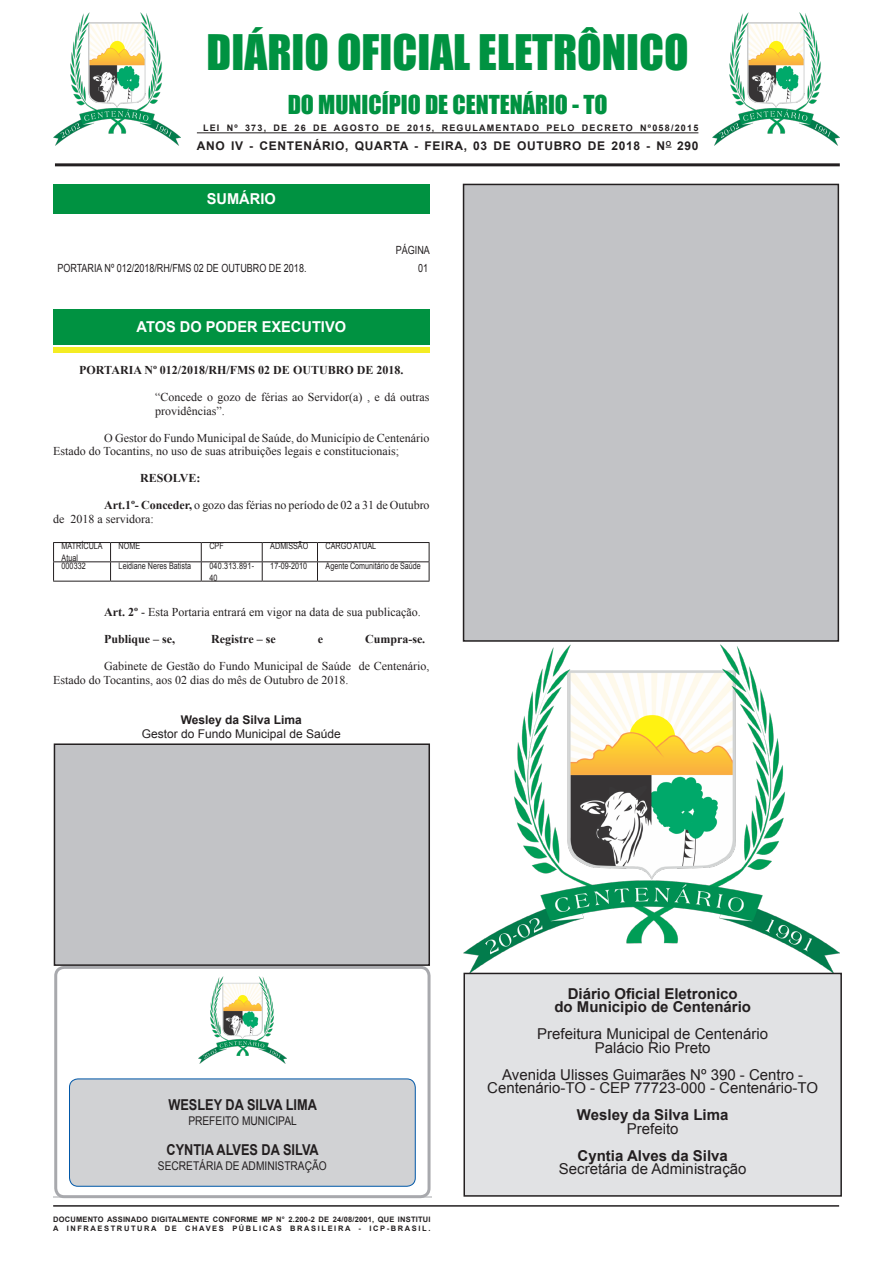
<style>
.page{position:relative;width:893px;height:1263px;background:#fff}
.page>*{position:absolute;margin:0;border:0;box-sizing:border-box;transform-origin:0 0}
.t1{font:45px "Impact";color:#009241}
.t2{font:24px "Impact";color:#009241}
.t3{font:15px/13.5px "Arial";color:#231f20;text-align:center}
.t4{font:700 15px/13.5px "Arial";color:#231f20;text-align:center}
.t5{font:700 15px "Arial";color:#231f20;scale:.85 1}
.t6{font:700 15px "Arial";color:#fff}
.t7{font:12px/13.5px "Times New Roman";color:#231f20}
.t8{font:700 12px "Times New Roman";color:#231f20}
.t9{font:700 12px "Arial";letter-spacing:.055em;color:#231f20}
.t10{font:12px "Arial";color:#231f20;scale:.85 1}
.t11{font:12px "Arial";color:#231f20}
.t12{font:700 12px "Arial";color:#231f20}
.t13{font:11.25px "Arial";color:#231f20;scale:.8 1}
.t14{font:9px/12px "Arial";color:#231f20;scale:.8 1}
.t15{font:700 9px "Arial";letter-spacing:.135em;color:#231f20}
.t16{font:9px/12px "Arial";letter-spacing:.03em;color:#231f20;scale:.8 1}
.t17{font:700 7.5px/9px "Arial";letter-spacing:.025em;color:#231f20}
.s1{font-weight:700}
</style>
<div class="page">
<hr style="left:53px;top:1205px;width:786px;height:1px;background:#231f20">
<hr style="left:55px;top:163px;width:785px;height:3px;background:#231f20">
<hr style="left:197px;top:132px;width:501px;height:1px;background:#231f20">
<hr style="left:53px;top:1197px;width:379px;height:1px;background:#d1d2d4">
<div style="left:54px;top:966px;width:377px;height:232px;border:3px solid #a8a9ad;border-radius:9px"></div>
<div style="left:70px;top:1079px;width:345px;height:107px;background:#d1d2d4;border-radius:9px"></div>
<div style="left:69px;top:1079px;width:346px;height:107px;border:1px solid #0057a8;border-radius:9px"></div>
<img style="left:198px;top:976px;width:88px;height:87px">
<img style="left:712px;top:13px;width:128px;height:133px">
<img style="left:53px;top:13px;width:128px;height:133px">
<div style="left:53px;top:184px;width:376px;height:29px;background:#009241"></div>
<div style="left:53px;top:347px;width:376px;height:5px;background:#f4ec23"></div>
<div style="left:53px;top:309px;width:376px;height:36px;background:#009241"></div>
<hr style="left:53px;top:542px;width:58px;height:1px;background:#231f20">
<hr style="left:111px;top:542px;width:90px;height:1px;background:#231f20">
<hr style="left:201px;top:542px;width:61px;height:1px;background:#231f20">
<hr style="left:262px;top:542px;width:55px;height:1px;background:#231f20">
<hr style="left:317px;top:542px;width:112px;height:1px;background:#231f20">
<hr style="left:53px;top:561px;width:58px;height:1px;background:#231f20">
<svg style="left:53px;top:543px;width:1px;height:38px"></svg>
<hr style="left:111px;top:561px;width:90px;height:1px;background:#231f20">
<svg style="left:110px;top:543px;width:1px;height:38px"></svg>
<hr style="left:201px;top:561px;width:61px;height:1px;background:#231f20">
<svg style="left:201px;top:543px;width:1px;height:38px"></svg>
<hr style="left:262px;top:561px;width:55px;height:1px;background:#231f20">
<svg style="left:262px;top:543px;width:1px;height:38px"></svg>
<hr style="left:317px;top:561px;width:112px;height:1px;background:#231f20">
<svg style="left:317px;top:543px;width:1px;height:38px"></svg>
<svg style="left:429px;top:543px;width:1px;height:38px"></svg>
<hr style="left:53px;top:581px;width:58px;height:1px;background:#231f20">
<hr style="left:111px;top:581px;width:90px;height:1px;background:#231f20">
<hr style="left:201px;top:581px;width:61px;height:1px;background:#231f20">
<hr style="left:262px;top:581px;width:55px;height:1px;background:#231f20">
<hr style="left:317px;top:581px;width:112px;height:1px;background:#231f20">
<div style="left:54px;top:744px;width:375px;height:221px;background:#c2c3c6"></div>
<div style="left:54px;top:743px;width:376px;height:223px;border:2px solid #231f20"></div>
<img style="left:463px;top:644px;width:377px;height:329px">
<div style="left:464px;top:973px;width:377px;height:223px;background:#e1e2e4"></div>
<div style="left:463px;top:973px;width:379px;height:224px;border:2px solid #231f20"></div>
<div style="left:464px;top:184px;width:374px;height:457px;background:#c2c3c6"></div>
<div style="left:463px;top:184px;width:376px;height:458px;border:2px solid #231f20"></div>
<h1 class="t1" style="left:207px;top:18px;width:483px">DIÁRIO OFICIAL ELETRÔNICO</h1>
<h2 class="t2" style="left:288px;top:86px;width:321px">DO MUNICÍPIO DE CENTENÁRIO - TO</h2>
<p class="t15" style="left:203px;top:121px;width:497px">LEI Nº 373, DE 26 DE AGOSTO DE 2015, REGULAMENTADO PELO DECRETO Nº058/2015</p>
<p class="t9" style="left:197px;top:138px;width:503px">ANO IV - CENTENÁRIO, QUARTA - FEIRA, 03 DE OUTUBRO DE 2018 - N<sup>O</sup> 290</p>
<p class="t6" style="left:207px;top:189px;width:70px">SUMÁRIO</p>
<p class="t13" style="left:396px;top:242px;width:44px">PÁGINA</p>
<p class="t13" style="left:57px;top:261px;width:313px">PORTARIA Nº 012/2018/RH/FMS 02 DE OUTUBRO DE 2018.</p>
<p class="t13" style="left:418px;top:261px;width:14px">01</p>
<p class="t6" style="left:137px;top:317px;width:211px">ATOS DO PODER EXECUTIVO</p>
<p class="t8" style="left:79px;top:362px;width:326px">PORTARIA Nº 012/2018/RH/FMS 02 DE OUTUBRO DE 2018.</p>
<p class="t7" style="left:155px;top:390px;width:276px">“Concede o gozo de férias ao Servidor(a) , e dá outras providências”.</p>
<p class="t7" style="left:53px;top:431px;width:378px;text-indent:51px">O Gestor do Fundo Municipal de Saúde, do Município de Centenário<br>Estado do Tocantins, no uso de suas atribuições legais e constitucionais;</p>
<p class="t8" style="left:140px;top:470px;width:62px">RESOLVE:</p>
<p class="t7" style="left:53px;top:498px;width:378px;text-indent:51px"><span class="s1">Art.1º- Conceder,</span> o gozo das férias no período de 02 a 31 de Outubro de 2018 a servidora:</p>
<p class="t14" style="left:62px;top:540px;width:53px">MATRÍCULA<br>Atual</p>
<p class="t14" style="left:119px;top:540px;width:29px">NOME</p>
<p class="t14" style="left:209px;top:540px;width:20px">CPF</p>
<p class="t14" style="left:270px;top:540px;width:49px">ADMISSÃO</p>
<p class="t14" style="left:326px;top:540px;width:65px">CARGO ATUAL</p>
<p class="t14" style="left:62px;top:560px;width:32px">000332</p>
<p class="t14" style="left:119px;top:560px;width:92px">Leidiane Neres Batista</p>
<p class="t16" style="left:209px;top:560px;width:57px">040.313.891-<br>40</p>
<p class="t14" style="left:270px;top:560px;width:48px">17-09-2010</p>
<p class="t14" style="left:326px;top:560px;width:121px">Agente Comunitário de Saúde</p>
<p class="t7" style="left:104px;top:605px;width:318px"><span class="s1">Art. 2º</span> - Esta Portaria entrará em vigor na data de sua publicação.</p>
<p class="t8" style="left:104px;top:631px;width:73px">Publique – se,</p>
<p class="t8" style="left:211px;top:631px;width:66px">Registre – se</p>
<p class="t8" style="left:318px;top:631px;width:7px">e</p>
<p class="t8" style="left:365px;top:631px;width:62px">Cumpra-se.</p>
<p class="t7" style="left:53px;top:659px;width:378px;text-indent:51px">Gabinete de Gestão do Fundo Municipal de Saúde de Centenário,<br>Estado do Tocantins, aos 02 dias do mês de Outubro de 2018.</p>
<p class="t12" style="left:181px;top:712px;width:123px">Wesley da Silva Lima</p>
<p class="t11" style="left:142px;top:725px;width:200px">Gestor do Fundo Municipal de Saúde</p>
<p class="t5" style="left:168px;top:1094px;width:176px">WESLEY DA SILVA LIMA</p>
<p class="t10" style="left:188px;top:1112px;width:129px">PREFEITO MUNICIPAL</p>
<p class="t5" style="left:166px;top:1139px;width:181px">CYNTIA ALVES DA SILVA</p>
<p class="t10" style="left:158px;top:1157px;width:200px">SECRETÁRIA DE ADMINISTRAÇÃO</p>
<p class="t17" style="left:53px;top:1215px;width:379px">DOCUMENTO ASSINADO DIGITALMENTE CONFORME MP N° 2.200-2 DE 24/08/2001, QUE INSTITUI<br>A INFRAESTRUTURA DE CHAVES PÚBLICAS BRASILEIRA - ICP-BRASIL.</p>
<p class="t4" style="left:554px;top:987px;width:198px">Diário Oficial Eletronico<br>do Municipio de Centenário</p>
<p class="t3" style="left:537px;top:1027px;width:232px">Prefeitura Municipal de Centenário<br>Palácio Rio Preto</p>
<p class="t3" style="left:487px;top:1068px;width:333px">Avenida Ulisses Guimarães Nº 390 - Centro -<br>Centenário-TO - CEP 77723-000 - Centenário-TO</p>
<p class="t4" style="left:577px;top:1108px;width:153px">Wesley da Silva Lima</p>
<p class="t3" style="left:627px;top:1122px;width:53px">Prefeito</p>
<p class="t4" style="left:577px;top:1149px;width:152px">Cyntia Alves da Silva</p>
<p class="t3" style="left:559px;top:1162px;width:189px">Secretária de Administração</p>
</div>
